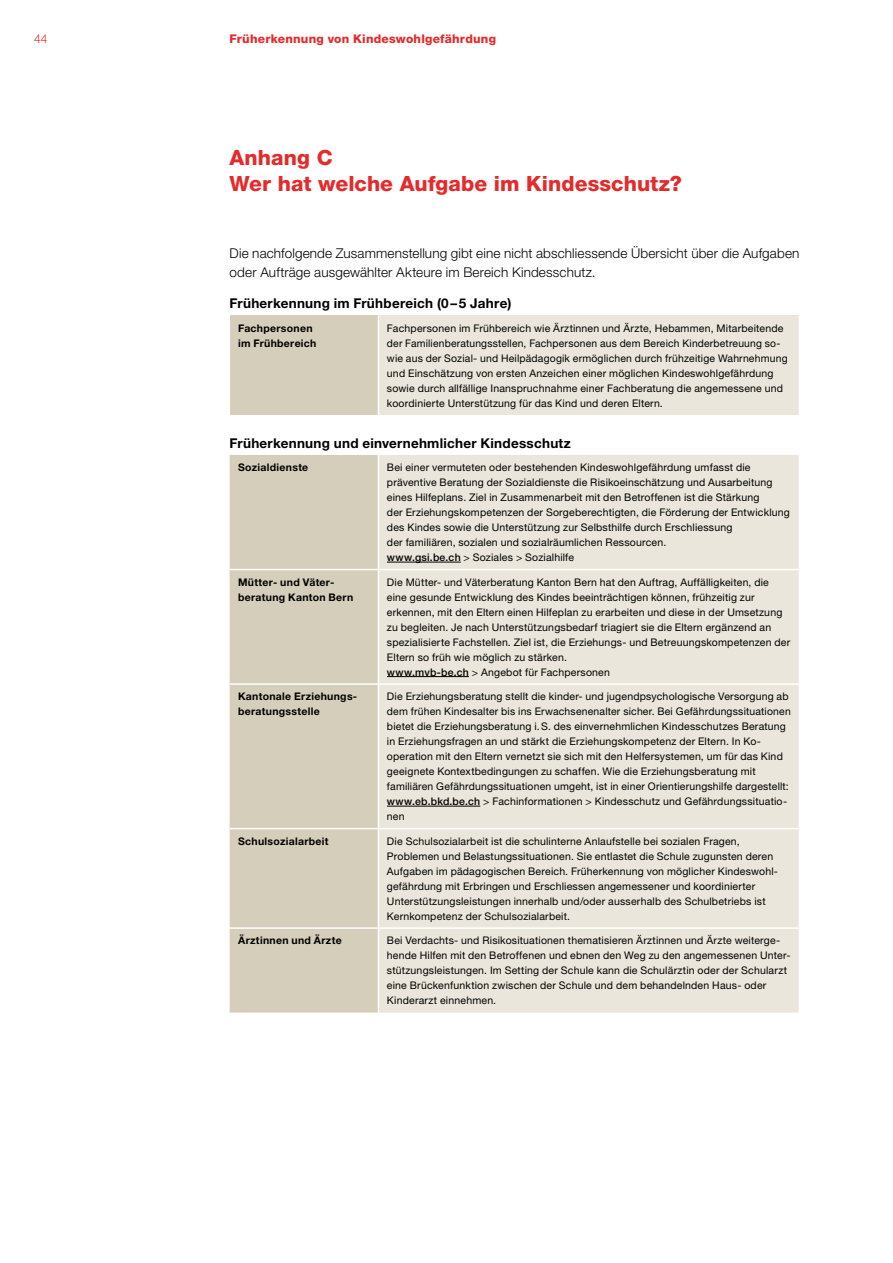
<style>
.page{position:relative;width:893px;height:1263px;background:#fff}
.page>*{position:absolute;margin:0;border:0;box-sizing:border-box;transform-origin:0 0}
.t1{font:800 21px/25.5px "Helvetica Neue LT Std";color:#e42b2b}
.t2{font:300 13.5px/19.5px "Helvetica Neue LT Std";letter-spacing:.01em;color:#000}
.t3{font:700 13.5px "Helvetica Neue LT Std";letter-spacing:.02em;color:#000}
.t4{font:800 12px "Helvetica Neue LT Std";letter-spacing:.02em;color:#e42b2b}
.t5{font:300 12px "Helvetica Neue LT Std";color:#e42b2b}
.t6{font:10.5px/15px "Helvetica Neue LT Std";letter-spacing:.015em;color:#000}
.t7{font:700 10.5px/15px "Helvetica Neue LT Std";letter-spacing:.03em;color:#000}
.s1{font-weight:500}
</style>
<div class="page">
<div style="left:230px;top:316px;width:148px;height:99px;background:#d5cebb"></div>
<div style="left:378px;top:316px;width:421px;height:99px;background:#eae6db"></div>
<hr style="left:378px;top:316px;width:1px;height:99px;background:#fff">
<div style="left:230px;top:455px;width:148px;height:557px;background:#d5cebb"></div>
<div style="left:379px;top:455px;width:420px;height:557px;background:#eae6db"></div>
<hr style="left:230px;top:569px;width:148px;height:1px;background:#fff">
<hr style="left:378px;top:569px;width:422px;height:1px;background:#fff">
<hr style="left:230px;top:828px;width:148px;height:1px;background:#fff">
<hr style="left:378px;top:828px;width:422px;height:1px;background:#fff">
<hr style="left:230px;top:683px;width:148px;height:2px;background:#fff">
<hr style="left:378px;top:683px;width:422px;height:2px;background:#fff">
<hr style="left:230px;top:927px;width:148px;height:2px;background:#fff">
<hr style="left:378px;top:927px;width:422px;height:2px;background:#fff">
<hr style="left:387px;top:562px;width:74px;height:1px;background:#000">
<hr style="left:387px;top:676px;width:82px;height:1px;background:#000">
<hr style="left:387px;top:806px;width:93px;height:1px;background:#000">
<p class="t5" style="left:34px;top:31px;width:15px">44</p>
<p class="t4" style="left:230px;top:31px;width:268px">Früherkennung von Kindeswohlgefährdung</p>
<h1 class="t1" style="left:230px;top:145px;width:454px">Anhang C<br>Wer hat welche Aufgabe im Kindesschutz?</h1>
<p class="t2" style="left:230px;top:243px;width:571px">Die nachfolgende Zusammenstellung gibt eine nicht abschliessende Übersicht über die Aufgaben oder Aufträge ausgewählter Akteure im Bereich Kindesschutz.</p>
<p class="t3" style="left:230px;top:295px;width:283px">Früherkennung im Frühbereich (0–5 Jahre)</p>
<p class="t7" style="left:238px;top:320px;width:80px">Fachpersonen im Frühbereich</p>
<p class="t6" style="left:387px;top:320px;width:402px">Fachpersonen im Frühbereich wie Ärztinnen und Ärzte, Hebammen, Mitarbeitende der Familienberatungsstellen, Fachpersonen aus dem Bereich Kinderbetreuung so&shy;wie aus der Sozial- und Heilpädagogik ermöglichen durch frühzeitige Wahrnehmung und Einschätzung von ersten Anzeichen einer möglichen Kindeswohlgefährdung sowie durch allfällige Inanspruchnahme einer Fachberatung die angemessene und koordinierte Unterstützung für das Kind und deren Eltern.</p>
<p class="t3" style="left:230px;top:434px;width:343px">Früherkennung und einvernehmlicher Kindesschutz</p>
<p class="t7" style="left:238px;top:459px;width:72px">Sozialdienste</p>
<p class="t6" style="left:387px;top:460px;width:404px">Bei einer vermuteten oder bestehenden Kindeswohlgefährdung umfasst die präventive Beratung der Sozialdienste die Risikoeinschätzung und Ausarbeitung eines Hilfeplans. Ziel in Zusammenarbeit mit den Betroffenen ist die Stärkung<br>der Erziehungskompetenzen der Sorgeberechtigten, die Förderung der Entwicklung des Kindes sowie die Unterstützung zur Selbsthilfe durch Erschliessung<br>der familiären, sozialen und sozialräumlichen Ressourcen.<br><span class="s1">www.gsi.be.ch</span> &gt; Soziales &gt; Sozialhilfe</p>
<p class="t7" style="left:238px;top:574px;width:117px">Mütter- und Väter&shy;beratung Kanton Bern</p>
<p class="t6" style="left:387px;top:574px;width:405px">Die Mütter- und Väterberatung Kanton Bern hat den Auftrag, Auffälligkeiten, die eine gesunde Entwicklung des Kindes beeinträchtigen können, frühzeitig zur erkennen, mit den Eltern einen Hilfeplan zu erarbeiten und diese in der Umsetzung zu begleiten. Je nach Unterstützungsbedarf triagiert sie die Eltern ergänzend an spezialisierte Fachstellen. Ziel ist, die Erziehungs- und Betreuungskompetenzen der Eltern so früh wie möglich zu stärken.<br><span class="s1">www.mvb-be.ch</span> &gt; Angebot für Fachpersonen</p>
<p class="t7" style="left:238px;top:689px;width:119px">Kantonale Erziehungs&shy;beratungsstelle</p>
<p class="t6" style="left:387px;top:689px;width:405px">Die Erziehungsberatung stellt die kinder- und jugendpsychologische Versorgung ab dem frühen Kindesalter bis ins Erwachsenenalter sicher. Bei Gefährdungssituationen bietet die Erziehungsberatung i.S. des einvernehmlichen Kindesschutzes Beratung in Erziehungsfragen an und stärkt die Erziehungskompetenz der Eltern. In Ko&shy;operation mit den Eltern vernetzt sie sich mit den Helfersystemen, um für das Kind geeignete Kontextbedingungen zu schaffen. Wie die Erziehungsberatung mit familiären Gefährdungssituationen umgeht, ist in einer Orientierungshilfe dargestellt: <span class="s1">www.eb.bkd.be.ch</span> &gt; Fachinformationen &gt; Kindesschutz und Gefährdungssituatio&shy;nen</p>
<p class="t7" style="left:238px;top:833px;width:92px">Schulsozialarbeit</p>
<p class="t6" style="left:387px;top:833px;width:392px">Die Schulsozialarbeit ist die schulinterne Anlaufstelle bei sozialen Fragen, Problemen und Belastungssituationen. Sie entlastet die Schule zugunsten deren Aufgaben im pädagogischen Bereich. Früherkennung von möglicher Kindeswohl&shy;gefährdung mit Erbringen und Erschliessen angemessener und koordinierter Unterstützungsleistungen innerhalb und/oder ausserhalb des Schulbetriebs ist Kernkompetenz der Schulsozialarbeit.</p>
<p class="t7" style="left:238px;top:933px;width:105px">Ärztinnen und Ärzte</p>
<p class="t6" style="left:387px;top:933px;width:405px">Bei Verdachts- und Risikosituationen thematisieren Ärztinnen und Ärzte weiterge&shy;hende Hilfen mit den Betroffenen und ebnen den Weg zu den angemessenen Unter&shy;stützungsleistungen. Im Setting der Schule kann die Schulärztin oder der Schularzt eine Brückenfunktion zwischen der Schule und dem behandelnden Haus- oder Kinderarzt einnehmen.</p>
</div>
